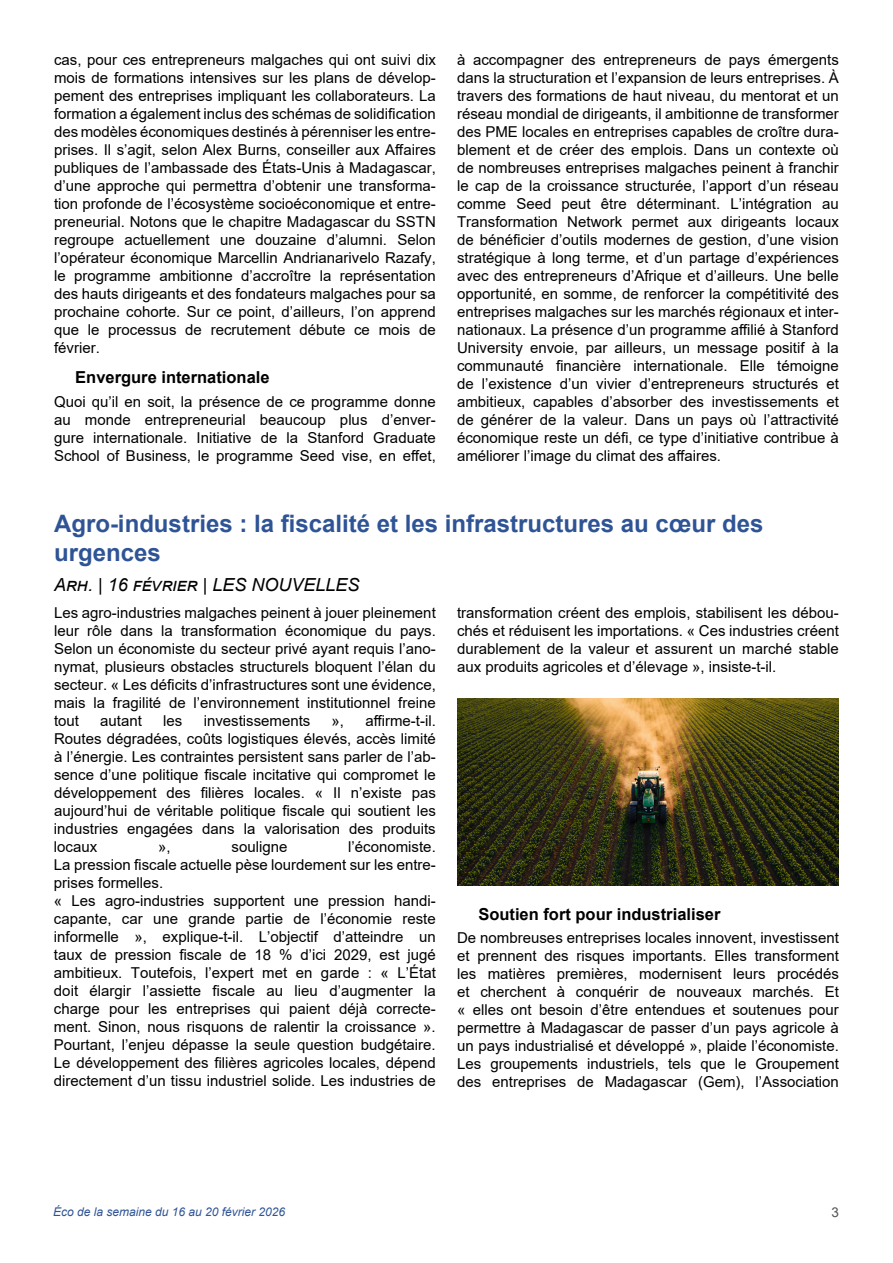
<style>
.page{position:relative;width:893px;height:1263px;background:#fff}
.page>*{position:absolute;margin:0;border:0;box-sizing:border-box;transform-origin:0 0}
.t1{font:700 24px/28.8px "Arial";color:#2f5496}
.t2{font:italic 18px "Arial";color:#000}
.t3{font:700 16.5px "Arial";color:#000}
.t4{font:15px/18px "Arial";color:#000;text-align:justify}
.t5{font:13.5px "Arial";color:#525252}
.t6{font:italic 12px "Arial";color:#2f5496}
</style>
<div class="page">
<img style="left:457px;top:698px;width:382px;height:187px">
<p class="t4" style="left:54px;top:51px;width:383px">cas, pour ces entrepreneurs malgaches qui ont suivi dix mois de formations intensives sur les plans de dévelop&shy;pement des entreprises impliquant les collaborateurs. La formation a également inclus des schémas de solidification des modèles économiques destinés à pérenniser les entre&shy;prises. Il s’agit, selon Alex Burns, conseiller aux Affaires publiques de l’ambassade des États-Unis à Madagascar, d’une approche qui permettra d’obtenir une transforma&shy;tion profonde de l’écosystème socioéconomique et entre&shy;preneurial. Notons que le chapitre Madagascar du SSTN regroupe actuellement une douzaine d’alumni. Selon l’opérateur économique Marcellin Andrianarivelo Razafy, le programme ambitionne d’accroître la représentation des hauts dirigeants et des fondateurs malgaches pour sa prochaine cohorte. Sur ce point, d’ailleurs, l’on apprend que le processus de recrutement débute ce mois de février.</p>
<p class="t3" style="left:75px;top:366px;width:196px">Envergure internationale</p>
<p class="t4" style="left:54px;top:392px;width:383px">Quoi qu’il en soit, la présence de ce programme donne au monde entrepreneurial beaucoup plus d’enver&shy;gure internationale. Initiative de la Stanford Graduate School of Business, le programme Seed vise, en effet,</p>
<p class="t4" style="left:457px;top:51px;width:383px">à accompagner des entrepreneurs de pays émergents dans la structuration et l’expansion de leurs entreprises. À travers des formations de haut niveau, du mentorat et un réseau mondial de dirigeants, il ambitionne de transformer des PME locales en entreprises capables de croître dura&shy;blement et de créer des emplois. Dans un contexte où de nombreuses entreprises malgaches peinent à franchir le cap de la croissance structurée, l’apport d’un réseau comme Seed peut être déterminant. L’intégration au Transformation Network permet aux dirigeants locaux de bénéficier d’outils modernes de gestion, d’une vision stratégique à long terme, et d’un partage d’expériences avec des entrepreneurs d’Afrique et d’ailleurs. Une belle opportunité, en somme, de renforcer la compétitivité des entreprises malgaches sur les marchés régionaux et inter&shy;nationaux. La présence d’un programme affilié à Stanford University envoie, par ailleurs, un message positif à la communauté financière internationale. Elle témoigne de l’existence d’un vivier d’entrepreneurs structurés et ambitieux, capables d’absorber des investissements et de générer de la valeur. Dans un pays où l’attractivité économique reste un défi, ce type d’initiative contribue à améliorer l’image du climat des affaires.</p>
<h1 class="t1" style="left:54px;top:510px;width:711px">Agro-industries : la fiscalité et les infrastructures au cœur des urgences</h1>
<p class="t2" style="left:54px;top:573px;width:307px">Arh. | 16 février | LES NOUVELLES</p>
<p class="t4" style="left:54px;top:603px;width:383px">Les agro-industries malgaches peinent à jouer pleinement leur rôle dans la transformation économique du pays.<br>Selon un économiste du secteur privé ayant requis l’ano&shy;nymat, plusieurs obstacles structurels bloquent l’élan du secteur. « Les déficits d’infrastructures sont une évidence, mais la fragilité de l’environnement institutionnel freine tout</p>
<p class="t4" style="left:457px;top:603px;width:383px">transformation créent des emplois, stabilisent les débou&shy;chés et réduisent les importations. « Ces industries créent durablement de la valeur et assurent un marché stable aux produits agricoles et d’élevage », insiste-t-il.</p>
<p class="t4" style="left:54px;top:711px;width:383px;text-indent:311px">affirme-t-il.<br>Routes dégradées, coûts logistiques élevés, accès limité à l’énergie. Les contraintes persistent sans parler de l’ab&shy;sence d’une politique fiscale incitative qui compromet le développement des filières locales. « Il n’existe pas aujourd’hui de véritable politique fiscale qui soutient les industries engagées dans la valorisation des produits locaux</p>
<p class="t4" style="left:100px;top:711px;width:43px">autant</p>
<p class="t4" style="left:163px;top:711px;width:21px">les</p>
<p class="t4" style="left:204px;top:711px;width:108px">investissements</p>
<p class="t4" style="left:332px;top:711px;width:14px">»,</p>
<p class="t4" style="left:54px;top:837px;width:383px;text-align:left;text-indent:294px">l’économiste.<br>La pression fiscale actuelle pèse lourdement sur les entre&shy;prises formelles.<br>« Les agro-industries supportent une pression handi&shy;capante, car une grande partie de l’économie reste informelle », explique-t-il. L’objectif d’atteindre un taux de pression fiscale de 18 % d’ici 2029, est jugé ambitieux. Toutefois, l’expert met en garde : « L’État doit élargir l’assiette fiscale au lieu d’augmenter la charge pour les entreprises qui paient déjà correcte&shy;ment. Sinon, nous risquons de ralentir la croissance ».<br>Pourtant, l’enjeu dépasse la seule question budgétaire.<br>Le développement des filières agricoles locales, dépend directement d’un tissu industriel solide. Les industries de</p>
<p class="t4" style="left:158px;top:837px;width:14px">»,</p>
<p class="t4" style="left:232px;top:837px;width:57px">souligne</p>
<p class="t3" style="left:478px;top:902px;width:244px">Soutien fort pour industrialiser</p>
<p class="t4" style="left:457px;top:929px;width:383px">De nombreuses entreprises locales innovent, investissent et prennent des risques importants. Elles transforment les matières premières, modernisent leurs procédés et cherchent à conquérir de nouveaux marchés. Et « elles ont besoin d’être entendues et soutenues pour permettre à Madagascar de passer d’un pays agricole à un pays industrialisé et développé », plaide l’économiste.<br>Les groupements industriels, tels que le Groupement des entreprises de Madagascar (Gem), l’Association</p>
<p class="t6" style="left:53px;top:1204px;width:234px">Éco de la semaine du 16 au 20 février 2026</p>
<p class="t5" style="left:831px;top:1203px;width:9px">3</p>
</div>
